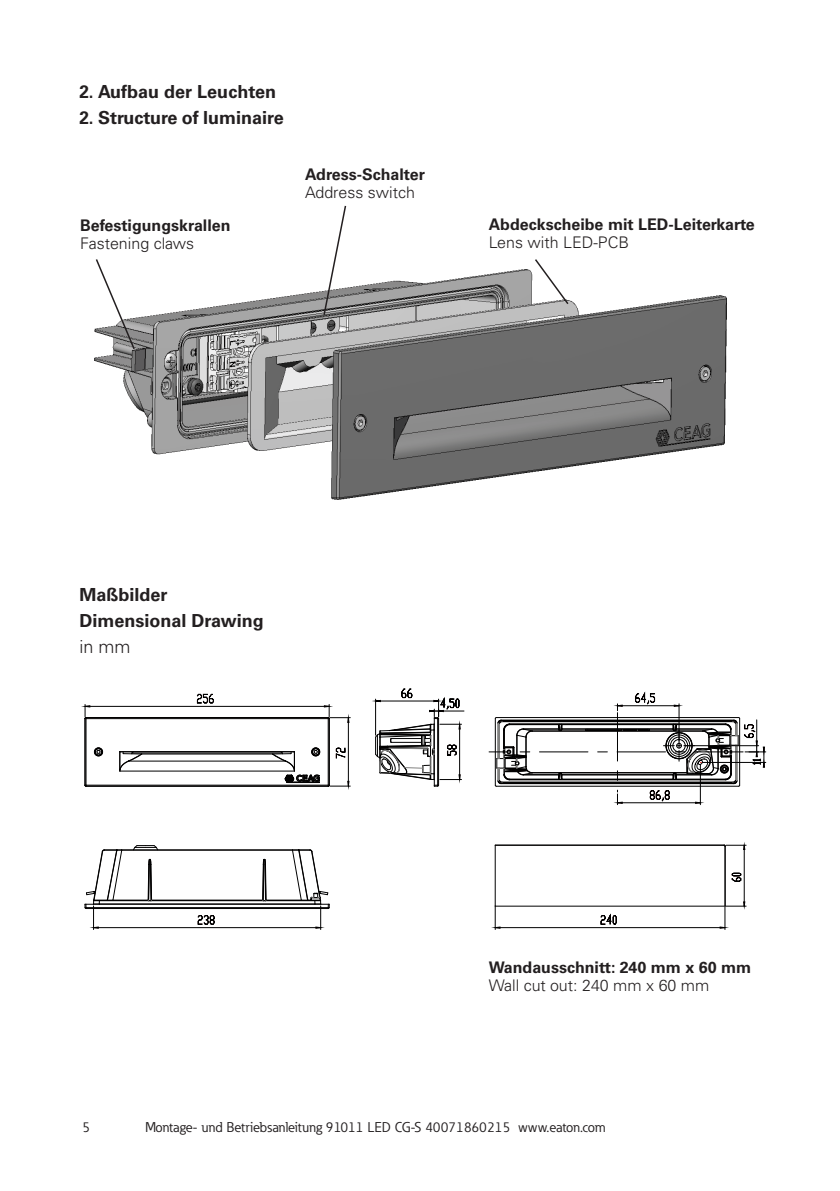
<style>
.page{position:relative;width:840px;height:1191px;background:#fff}
.page>*{position:absolute;margin:0;border:0;box-sizing:border-box;transform-origin:0 0}
.t1{font:700 18px "Univers LT Pro 65";color:#231f20;scale:.95 1}
.t2{font:700 18px/26px "Univers LT Pro 65";color:#231f20}
.t3{font:300 18px "Univers LT Pro 45";color:#231f20}
.t4{font:700 16px "Univers LT Pro 65";color:#231f20}
.t5{font:300 16px "Univers LT Pro 45";color:#231f20}
.t6{font:14px "Eaton";color:#231f20}
</style>
<div class="page">
<img style="left:94px;top:269px;width:632px;height:230px">
<hr style="left:86px;top:718px;width:1px;height:67px;background:#010000">
<hr style="left:120px;top:751px;width:174px;height:1px;background:#010000">
<div style="left:311px;top:747px;width:9px;height:9px;border:1px solid #010000;border-radius:50%"></div>
<div style="left:94px;top:747px;width:9px;height:9px;border:1px solid #010000;border-radius:50%"></div>
<hr style="left:120px;top:770px;width:174px;height:1px;background:#010000">
<hr style="left:86px;top:718px;width:242px;height:1px;background:#010000">
<hr style="left:129px;top:760px;width:156px;height:1px;background:#010000">
<hr style="left:86px;top:785px;width:242px;height:1px;background:#010000">
<hr style="left:328px;top:718px;width:1px;height:67px;background:#010000">
<div style="left:311px;top:748px;width:8px;height:8px;border:1px solid #010000;border-radius:50%"></div>
<div style="left:94px;top:748px;width:8px;height:8px;border:1px solid #010000;border-radius:50%"></div>
<hr style="left:85px;top:718px;width:1px;height:67px;background:#010000">
<hr style="left:86px;top:786px;width:242px;height:1px;background:#010000">
<hr style="left:86px;top:717px;width:242px;height:1px;background:#010000">
<hr style="left:329px;top:718px;width:1px;height:67px;background:#010000">
<div style="left:95px;top:748px;width:7px;height:7px;border:1px solid #010000;border-radius:50%"></div>
<div style="left:312px;top:748px;width:7px;height:7px;border:1px solid #010000;border-radius:50%"></div>
<hr style="left:142px;top:753px;width:130px;height:1px;background:#010000">
<svg style="left:272px;top:750px;width:48px;height:33px"></svg>
<svg style="left:119px;top:751px;width:23px;height:20px"></svg>
<hr style="left:132px;top:752px;width:150px;height:1px;background:#010000">
<svg style="left:84px;top:704px;width:6px;height:15px"></svg>
<hr style="left:85px;top:706px;width:244px;height:1px;background:#010000">
<svg style="left:197px;top:694px;width:17px;height:9px"></svg>
<svg style="left:324px;top:704px;width:26px;height:18px"></svg>
<svg style="left:327px;top:781px;width:23px;height:5px"></svg>
<hr style="left:348px;top:717px;width:1px;height:69px;background:#010000">
<svg style="left:336px;top:747px;width:9px;height:11px"></svg>
<svg style="left:375px;top:688px;width:88px;height:98px"></svg>
<hr style="left:86px;top:904px;width:242px;height:1px;background:#010000">
<hr style="left:86px;top:907px;width:242px;height:1px;background:#010000">
<hr style="left:86px;top:908px;width:242px;height:1px;background:#010000">
<hr style="left:99px;top:903px;width:216px;height:1px;background:#010000">
<hr style="left:266px;top:900px;width:48px;height:1px;background:#010000">
<hr style="left:99px;top:900px;width:49px;height:1px;background:#010000">
<hr style="left:151px;top:900px;width:111px;height:1px;background:#010000">
<hr style="left:113px;top:899px;width:35px;height:1px;background:#010000">
<hr style="left:151px;top:899px;width:111px;height:1px;background:#010000">
<hr style="left:266px;top:899px;width:35px;height:1px;background:#010000">
<hr style="left:122px;top:850px;width:170px;height:1px;background:#010000">
<hr style="left:122px;top:849px;width:170px;height:1px;background:#010000">
<svg style="left:133px;top:845px;width:25px;height:5px"></svg>
<svg style="left:262px;top:859px;width:4px;height:42px"></svg>
<svg style="left:148px;top:859px;width:4px;height:42px"></svg>
<svg style="left:292px;top:849px;width:37px;height:80px"></svg>
<svg style="left:85px;top:849px;width:37px;height:80px"></svg>
<hr style="left:93px;top:927px;width:227px;height:1px;background:#010000">
<svg style="left:197px;top:915px;width:18px;height:9px"></svg>
<svg style="left:489px;top:692px;width:276px;height:112px"></svg>
<hr style="left:495px;top:845px;width:228px;height:1px;background:#010000">
<hr style="left:494px;top:845px;width:1px;height:61px;background:#010000">
<hr style="left:495px;top:905px;width:228px;height:1px;background:#010000">
<hr style="left:495px;top:844px;width:228px;height:1px;background:#010000">
<hr style="left:724px;top:846px;width:1px;height:60px;background:#010000">
<svg style="left:723px;top:844px;width:22px;height:5px"></svg>
<hr style="left:743px;top:845px;width:1px;height:61px;background:#010000">
<svg style="left:731px;top:872px;width:9px;height:9px"></svg>
<svg style="left:719px;top:901px;width:26px;height:28px"></svg>
<svg style="left:494px;top:906px;width:6px;height:23px"></svg>
<hr style="left:495px;top:927px;width:229px;height:1px;background:#010000">
<svg style="left:600px;top:913px;width:16px;height:11px"></svg>
<svg style="left:94px;top:259px;width:42px;height:92px"></svg>
<svg style="left:322px;top:205px;width:25px;height:112px"></svg>
<svg style="left:533px;top:259px;width:36px;height:47px"></svg>
<p class="t1" style="left:79px;top:81px;width:208px">2. Aufbau der Leuchten</p>
<p class="t1" style="left:79px;top:107px;width:216px">2. Structure of luminaire</p>
<p class="t4" style="left:80px;top:215px;width:152px">Befestigungskrallen</p>
<p class="t5" style="left:80px;top:233px;width:116px">Fastening claws</p>
<p class="t4" style="left:305px;top:165px;width:121px">Adress-Schalter</p>
<p class="t5" style="left:305px;top:183px;width:111px">Address switch</p>
<p class="t4" style="left:488px;top:215px;width:267px">Abdeckscheibe mit LED-Leiterkarte</p>
<p class="t5" style="left:488px;top:233px;width:142px">Lens with LED-PCB</p>
<p class="t2" style="left:79px;top:581px;width:186px">Maßbilder<br>Dimensional Drawing</p>
<p class="t3" style="left:79px;top:635px;width:53px">in mm</p>
<p class="t4" style="left:488px;top:957px;width:264px">Wandausschnitt: 240 mm x 60 mm</p>
<p class="t5" style="left:488px;top:975px;width:222px">Wall cut out: 240 mm x 60 mm</p>
<p class="t6" style="left:82px;top:1117px;width:9px">5</p>
<p class="t6" style="left:145px;top:1117px;width:461px">Montage- und Betriebsanleitung 91011 LED CG-S 40071860215 www.eaton.com</p>
</div>
